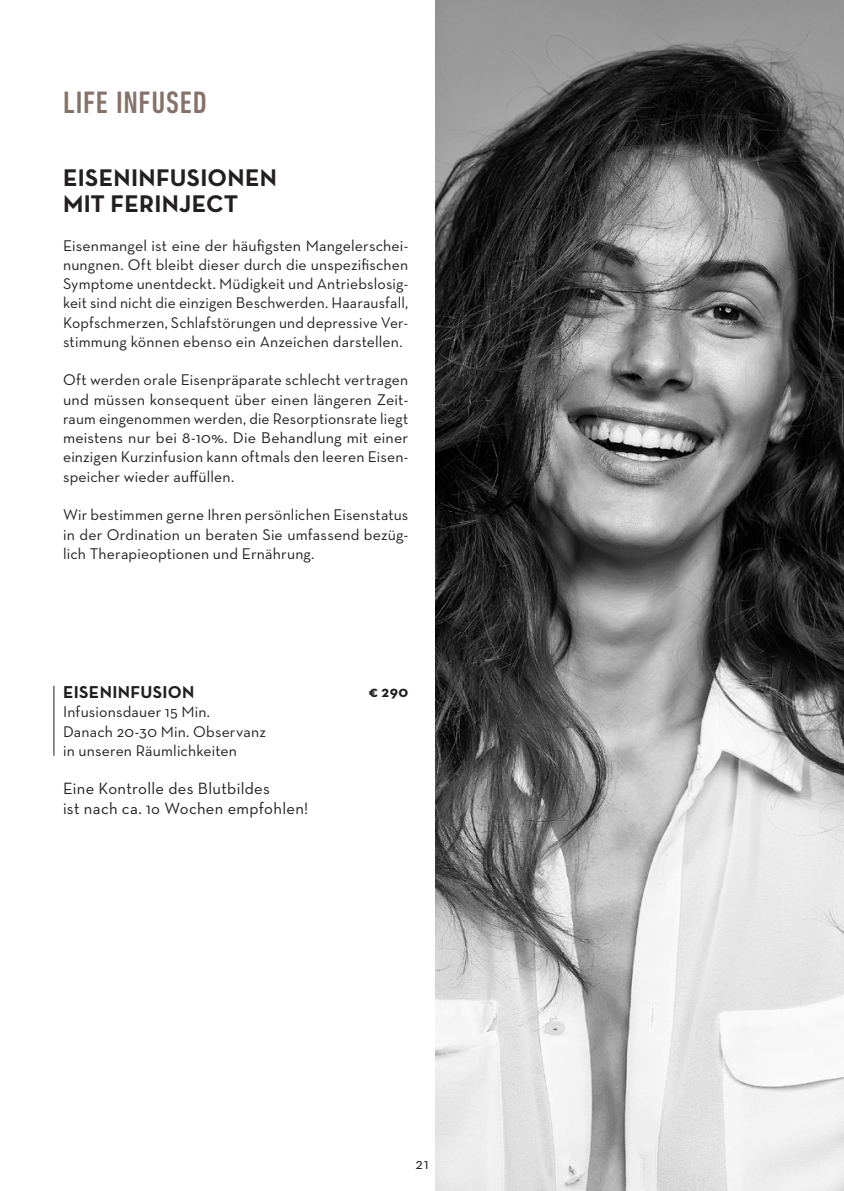
<style>
.page{position:relative;width:844px;height:1191px;background:#fff}
.page>*{position:absolute;margin:0;border:0;box-sizing:border-box;transform-origin:0 0}
.t1{font:500 condensed 31.5px "DIN Next LT Pro";letter-spacing:.03em;color:#877269}
.t2{font:700 24.5px/26.2px "Neutra Text";letter-spacing:.01em;color:#231f20}
.t3{font:700 17.5px "Neutra Text";letter-spacing:.02em;color:#231f20}
.t4{font:16.62px/19.2px "Neutra Text";letter-spacing:.02em;color:#231f20}
.t5{font:15.75px/19.2px "Neutra Text";letter-spacing:.01em;color:#231f20;text-align:justify}
.t6{font:700 15.75px "Neutra Text";color:#231f20}
</style>
<div class="page">
<img style="left:435px;top:0;width:408px;height:1191px">
<hr style="left:53px;top:686px;width:1px;height:70px;background:#231f20">
<h1 class="t1" style="left:63px;top:85px;width:145px">LIFE INFUSED</h1>
<h2 class="t2" style="left:63px;top:164px;width:215px">EISENINFUSIONEN<br>MIT FERINJECT</h2>
<p class="t5" style="left:63px;top:235px;width:347px">Eisenmangel ist eine der häufigsten Mangelerschei&shy;nungnen. Oft bleibt dieser durch die unspezifischen Symptome unentdeckt. Müdigkeit und Antriebslosig&shy;keit sind nicht die einzigen Beschwerden. Haarausfall, Kopfschmerzen, Schlafstörungen und depressive Ver&shy;stimmung können ebenso ein Anzeichen darstellen.</p>
<p class="t5" style="left:63px;top:370px;width:347px">Oft werden orale Eisenpräparate schlecht vertragen und müssen konsequent über einen längeren Zeit&shy;raum eingenommen werden, die Resorptionsrate liegt meistens nur bei 8-10%. Die Behandlung mit einer einzigen Kurzinfusion kann oftmals den leeren Eisen&shy;speicher wieder auffüllen.</p>
<p class="t5" style="left:63px;top:505px;width:347px">Wir bestimmen gerne Ihren persönlichen Eisenstatus in der Ordination un beraten Sie umfassend bezüg&shy;lich Therapieoptionen und Ernährung.</p>
<p class="t3" style="left:63px;top:681px;width:133px">EISENINFUSION</p>
<p class="t5" style="left:63px;top:702px;width:204px;text-align:left">Infusionsdauer 15 Min.<br>Danach 20-30 Min. Observanz in unseren Räumlichkeiten</p>
<p class="t4" style="left:63px;top:778px;width:247px">Eine Kontrolle des Blutbildes<br>ist nach ca. 1o Wochen empfohlen!</p>
<p class="t6" style="left:368px;top:681px;width:41px">€ 290</p>
<p class="t5" style="left:415px;top:1153px;width:15px">21</p>
</div>
